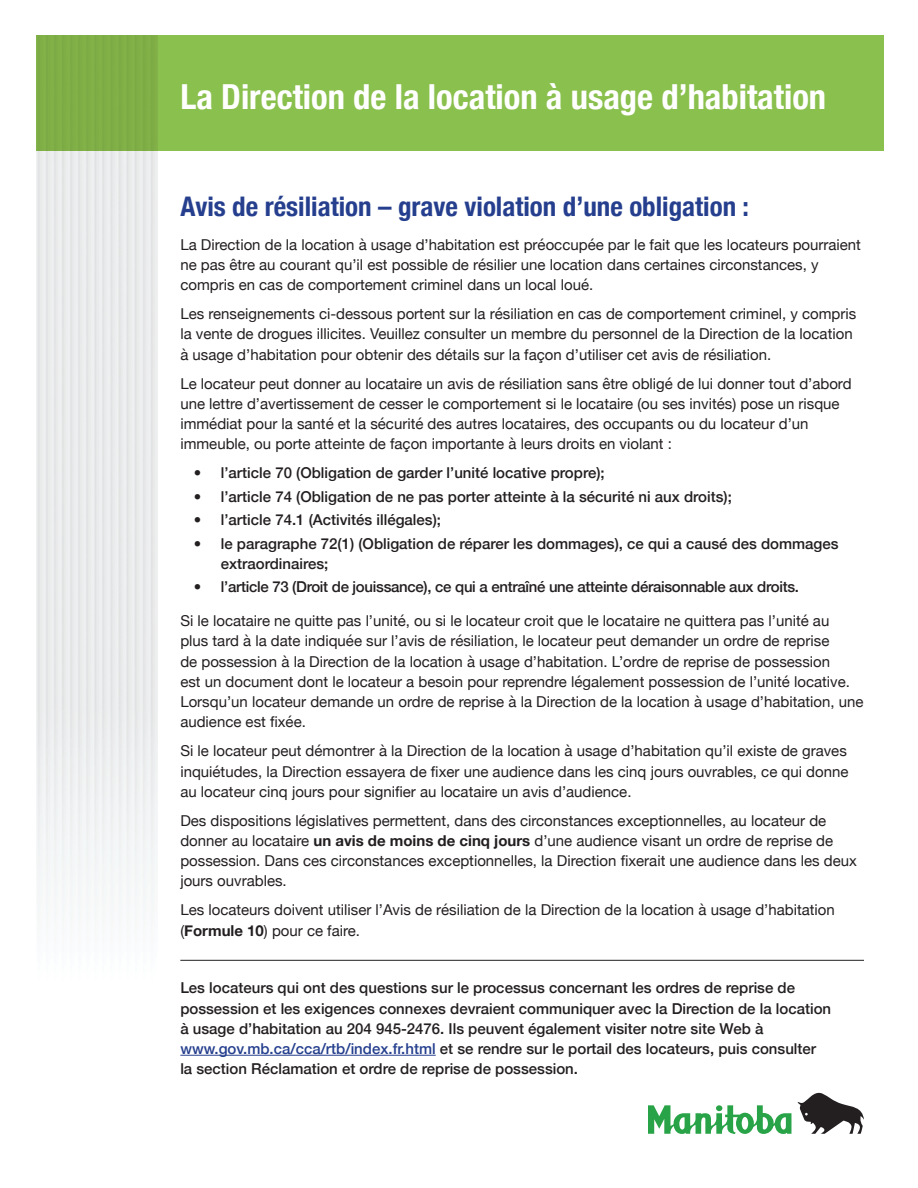
<style>
.page{position:relative;width:918px;height:1188px;background:#fff}
.page>*{position:absolute;margin:0;border:0;box-sizing:border-box;transform-origin:0 0}
.t1{font:700 condensed 34.5px "Helvetica Neue";color:#fff}
.t2{font:700 condensed 27px "Helvetica Neue";color:#253f8e}
.t3{font:15px/20.2px "Helvetica Neue";color:#231f20}
.t4{font:500 15px/20.2px "Helvetica Neue";color:#231f20}
.t5{font:500 15px "Helvetica Neue";letter-spacing:-.02em;color:#231f20}
.s1{font-weight:700}
.s2{color:#253f8e}
</style>
<div class="page">
<div style="left:36px;top:35px;width:848px;height:116px;background:#8ac04d"></div>
<img style="left:36px;top:35px;width:122px;height:870px">
<svg style="left:797px;top:1092px;width:67px;height:42px"></svg>
<svg style="left:648px;top:1105px;width:143px;height:29px"></svg>
<hr style="left:180px;top:1055px;width:256px;height:1px;background:#253f8e">
<hr style="left:180px;top:960px;width:684px;height:1px;background:#231f20">
<h1 class="t1" style="left:180px;top:68px;width:647px">La Direction de la location à usage d’habitation</h1>
<h2 class="t2" style="left:180px;top:184px;width:570px">Avis de résiliation – grave violation d’une obligation :</h2>
<p class="t3" style="left:180px;top:235px;width:682px">La Direction de la location à usage d’habitation est préoccupée par le fait que les locateurs pourraient ne pas être au courant qu’il est possible de résilier une location dans certaines circonstances, y compris en cas de comportement criminel dans un local loué.</p>
<p class="t3" style="left:180px;top:305px;width:678px">Les renseignements ci-dessous portent sur la résiliation en cas de comportement criminel, y compris la vente de drogues illicites. Veuillez consulter un membre du personnel de la Direction de la location à usage d’habitation pour obtenir des détails sur la façon d’utiliser cet avis de résiliation.</p>
<p class="t3" style="left:180px;top:374px;width:673px">Le locateur peut donner au locataire un avis de résiliation sans être obligé de lui donner tout d’abord une lettre d’avertissement de cesser le comportement si le locataire (ou ses invités) pose un risque immédiat pour la santé et la sécurité des autres locataires, des occupants ou du locateur d’un immeuble, ou porte atteinte de façon importante à leurs droits en violant :</p>
<p class="t4" style="left:194px;top:462px;width:412px">• l’article 70 (Obligation de garder l’unité locative propre);</p>
<p class="t4" style="left:194px;top:485px;width:540px">• l’article 74 (Obligation de ne pas porter atteinte à la sécurité ni aux droits);</p>
<p class="t4" style="left:194px;top:509px;width:249px">• l’article 74.1 (Activités illégales);</p>
<p class="t4" style="left:221px;top:532px;width:619px;text-indent:-27px">• le paragraphe 72(1) (Obligation de réparer les dommages), ce qui a causé des dommages extraordinaires;</p>
<p class="t5" style="left:194px;top:575px;width:607px">• l’article 73 (Droit de jouissance), ce qui a entraîné une atteinte déraisonnable aux droits.</p>
<p class="t3" style="left:180px;top:612px;width:685px">Si le locataire ne quitte pas l’unité, ou si le locateur croit que le locataire ne quittera pas l’unité au<br>plus tard à la date indiquée sur l’avis de résiliation, le locateur peut demander un ordre de reprise<br>de possession à la Direction de la location à usage d’habitation. L’ordre de reprise de possession<br>est un document dont le locateur a besoin pour reprendre légalement possession de l’unité locative.<br>Lorsqu’un locateur demande un ordre de reprise à la Direction de la location à usage d’habitation, une audience est fixée.</p>
<p class="t3" style="left:180px;top:742px;width:670px;text-align:justify">Si le locateur peut démontrer à la Direction de la location à usage d’habitation qu’il existe de graves inquiétudes, la Direction essayera de fixer une audience dans les cinq jours ouvrables, ce qui donne au locateur cinq jours pour signifier au locataire un avis d’audience.</p>
<p class="t3" style="left:180px;top:811px;width:678px">Des dispositions législatives permettent, dans des circonstances exceptionnelles, au locateur de donner au locataire <span class="s1">un avis de moins de cinq jours</span> d’une audience visant un ordre de reprise de possession. Dans ces circonstances exceptionnelles, la Direction fixerait une audience dans les deux jours ouvrables.</p>
<p class="t3" style="left:180px;top:901px;width:656px">Les locateurs doivent utiliser l’Avis de résiliation de la Direction de la location à usage d’habitation (<span class="s1">Formule 10</span>) pour ce faire.</p>
<p class="t4" style="left:180px;top:977px;width:652px">Les locateurs qui ont des questions sur le processus concernant les ordres de reprise de possession et les exigences connexes devraient communiquer avec la Direction de la location à usage d’habitation au 204 945-2476. Ils peuvent également visiter notre site Web à <span class="s2">www.gov.mb.ca/cca/rtb/index.fr.html</span> et se rendre sur le portail des locateurs, puis consulter la section Réclamation et ordre de reprise de possession.</p>
</div>
